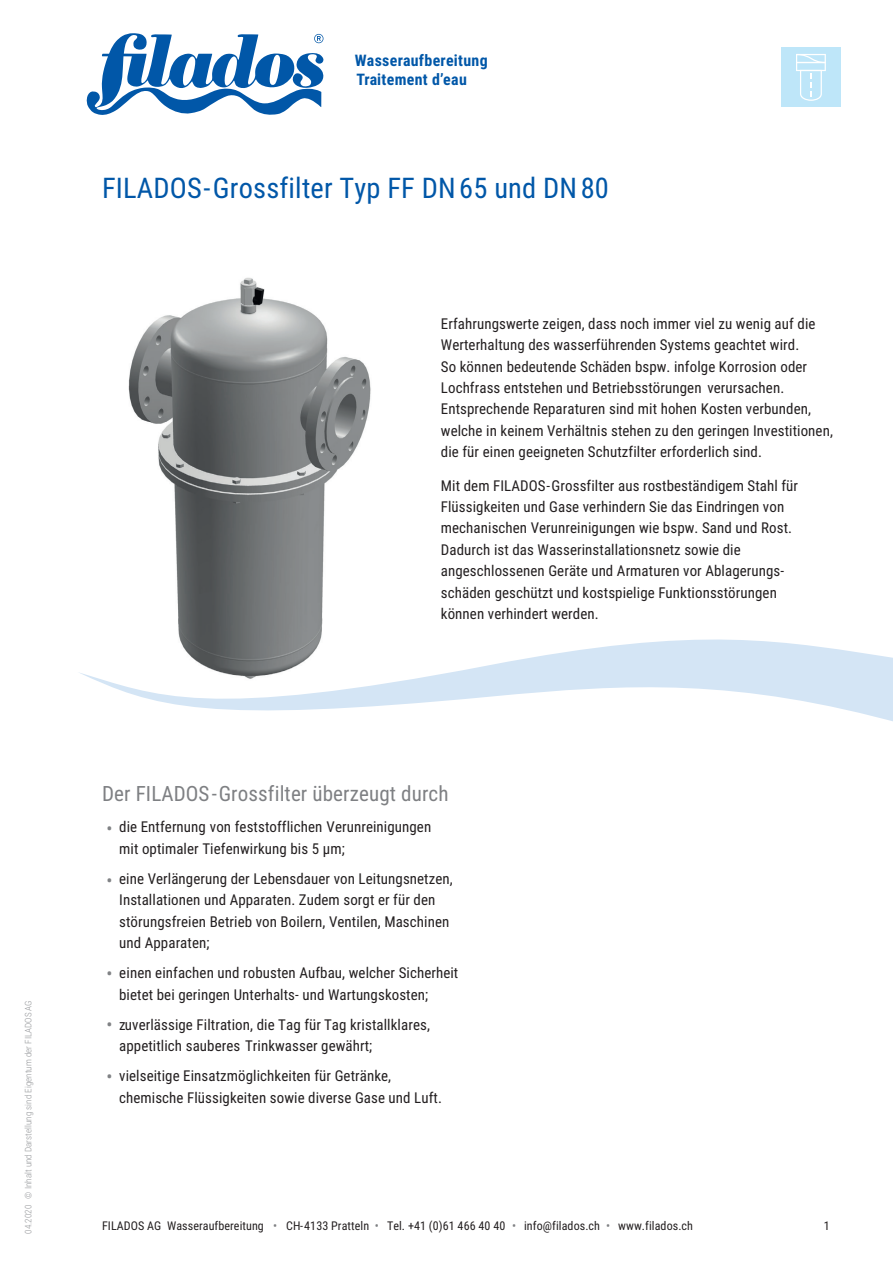
<style>
.page{position:relative;width:893px;height:1263px;background:#fff}
.page>*{position:absolute;margin:0;border:0;box-sizing:border-box;transform-origin:0 0}
.t1{font:28.5px "Roboto Condensed";letter-spacing:.005em;color:#0157a8}
.t2{font:21px "Roboto Condensed";letter-spacing:.005em;color:#7e8083}
.t3{font:18px "Roboto Condensed";color:#808285}
.t4{font:700 15.9px/19.2px "Roboto Condensed";letter-spacing:.02em;color:#0157a8}
.t5{font:15px/21.5px "Roboto Condensed";letter-spacing:.005em;color:#231f20}
.t6{font:12px "Roboto Condensed";letter-spacing:.005em;color:#231f20}
.t7{font:300 9px "Roboto Condensed";letter-spacing:.005em;color:#939598}
.s1{color:#7e8083}
</style>
<div class="page">
<svg style="left:79px;top:639px;width:814px;height:83px"></svg>
<img style="left:124px;top:277px;width:253px;height:407px">
<svg style="left:86px;top:33px;width:238px;height:82px"></svg>
<div style="left:781px;top:47px;width:60px;height:60px;background:#bee6f9"></div>
<svg style="left:796px;top:54px;width:30px;height:47px"></svg>
<p class="t7" style="left:22px;top:1234px;width:235px;rotate:-90deg">04.2020 © Inhalt und Darstellung sind Eigentum der FILADOS AG</p>
<p class="t4" style="left:355px;top:50px;width:134px">Wasseraufbereitung<br>Traitement d’eau</p>
<h1 class="t1" style="left:102px;top:168px;width:508px">FILADOS-Grossfilter Typ FF DN65 und DN80</h1>
<p class="t5" style="left:441px;top:312px;width:394px">Erfahrungswerte zeigen, dass noch immer viel zu wenig auf die Werterhaltung des wasserführenden Systems geachtet wird.<br>So können bedeutende Schäden bspw. infolge Korrosion oder Lochfrass entstehen und Betriebsstörungen verursachen.<br>Entsprechende Reparaturen sind mit hohen Kosten verbunden, welche in keinem Verhältnis stehen zu den geringen Investitionen, die für einen geeigneten Schutzfilter erforderlich sind.</p>
<p class="t5" style="left:441px;top:474px;width:359px">Mit dem FILADOS-Grossfilter aus rostbeständigem Stahl für Flüssigkeiten und Gase verhindern Sie das Eindringen von mechanischen Verunreinigungen wie bspw. Sand und Rost.<br>Dadurch ist das Wasserinstallationsnetz sowie die angeschlossenen Geräte und Armaturen vor Ablagerungs&shy;schäden geschützt und kostspielige Funktionsstörungen können verhindert werden.</p>
<h2 class="t2" style="left:102px;top:779px;width:348px">Der FILADOS-Grossfilter überzeugt durch</h2>
<p class="t5" style="left:119px;top:816px;width:314px">die Entfernung von feststofflichen Verunreinigungen mit optimaler Tiefenwirkung bis 5 μm;</p>
<p class="t5" style="left:119px;top:867px;width:335px">eine Verlängerung der Lebensdauer von Leitungsnetzen, Installationen und Apparaten. Zudem sorgt er für den störungsfreien Betrieb von Boilern, Ventilen, Maschinen und Apparaten;</p>
<p class="t5" style="left:119px;top:962px;width:341px">einen einfachen und robusten Aufbau, welcher Sicherheit bietet bei geringen Unterhalts- und Wartungskosten;</p>
<p class="t5" style="left:119px;top:1013px;width:312px">zuverlässige Filtration, die Tag für Tag kristallklares, appetitlich sauberes Trinkwasser gewährt;</p>
<p class="t5" style="left:119px;top:1065px;width:324px">vielseitige Einsatzmöglichkeiten für Getränke, chemische Flüssigkeiten sowie diverse Gase und Luft.</p>
<p class="t3" style="left:106px;top:816px;width:8px">•</p>
<p class="t3" style="left:106px;top:868px;width:8px">•</p>
<p class="t3" style="left:106px;top:961px;width:8px">•</p>
<p class="t3" style="left:106px;top:1012px;width:8px">•</p>
<p class="t3" style="left:106px;top:1064px;width:8px">•</p>
<p class="t6" style="left:102px;top:1217px;width:592px">FILADOS AG Wasseraufbereitung <span class="s1">•</span> CH-4133 Pratteln <span class="s1">•</span> Tel. +41 (0)61 466 40 40 <span class="s1">•</span> info@filados.ch <span class="s1">•</span> www.filados.ch</p>
<p class="t6" style="left:824px;top:1217px;width:7px">1</p>
</div>
